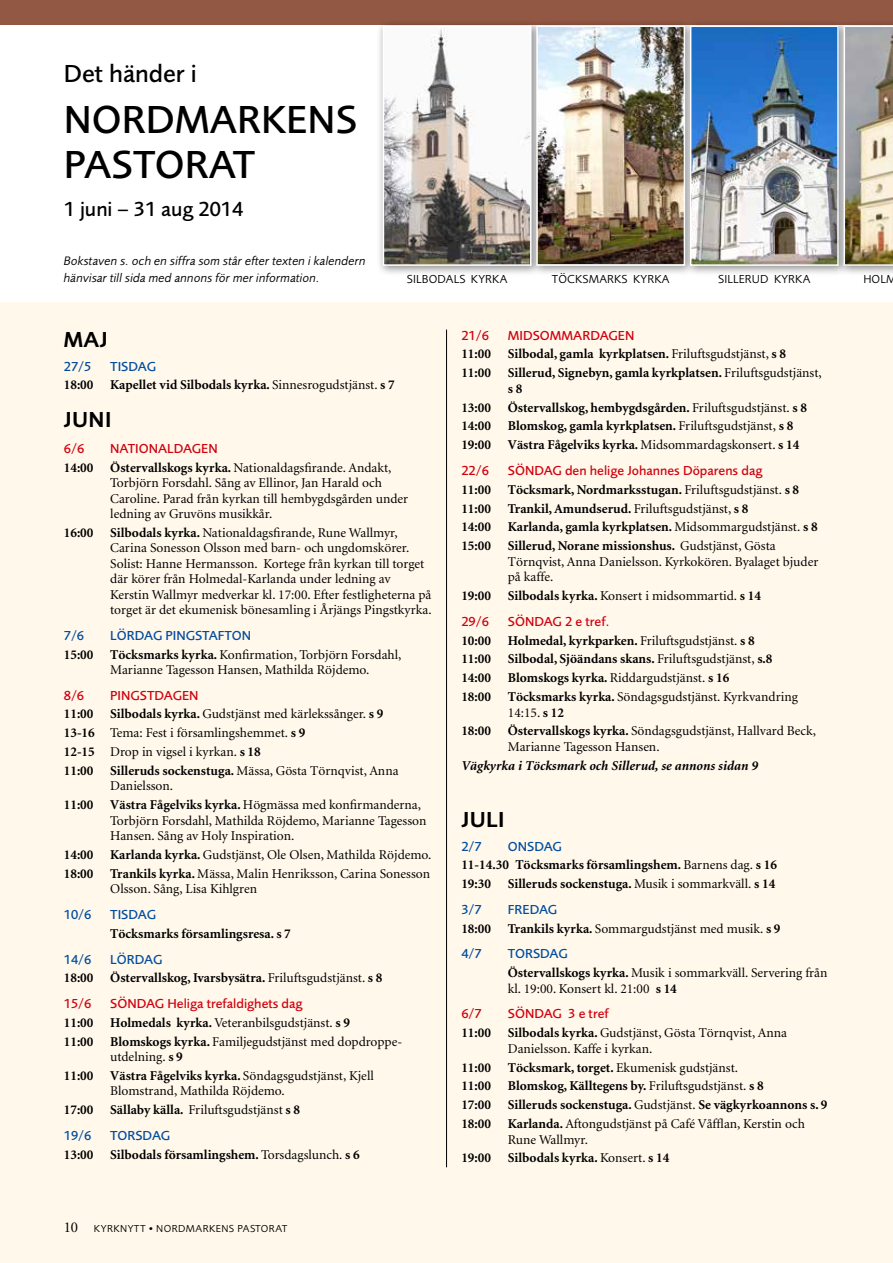
<style>
.page{position:relative;width:893px;height:1263px;background:#fff8eb}
.page>*{position:absolute;margin:0;border:0;box-sizing:border-box;transform-origin:0 0}
.t1{font:500 40.5px/45px "Foundry Sans";color:#000}
.t2{font:500 25.5px "Foundry Sans";color:#000}
.t3{font:22.5px "Foundry Sans Demi";letter-spacing:.02em;color:#000}
.t4{font:500 21px "Foundry Sans";color:#000}
.t5{font:13.5px/15.5px "Minion";color:#000}
.t6{font:700 13.5px/18.9px "Minion";color:#000}
.t7{font:500 13.5px "Foundry Sans";color:#d1010e}
.t8{font:500 13.5px "Foundry Sans";color:#004d9f}
.t9{font:italic 700 13.5px "Minion";color:#000}
.t10{font:italic 12.75px/16.5px "Foundry Sans";letter-spacing:.01em;color:#000}
.t11{font:12px "Foundry Sans";letter-spacing:.01em;color:#000}
.t12{font:10.5px "Foundry Sans";letter-spacing:.04em;color:#000}
.s1{font-weight:400}
.s2{font-weight:700}
.s3{font-family:"Minion";font-size:15px}
</style>
<div class="page">
<div style="left:0;top:0;width:893px;height:26px;background:#925844"></div>
<hr style="left:446px;top:330px;width:1px;height:837px;background:#000">
<div style="left:0;top:26px;width:893px;height:276px;background:#fff"></div>
<div style="left:377px;top:19px;width:165px;height:257px;background:#000;opacity:.45"></div>
<img style="left:386px;top:29px;width:142px;height:234px">
<div style="left:383px;top:26px;width:148px;height:240px;border:2px solid #fff"></div>
<div style="left:530px;top:19px;width:165px;height:257px;background:#000;opacity:.45"></div>
<img style="left:539px;top:29px;width:143px;height:234px">
<div style="left:536px;top:26px;width:149px;height:240px;border:2px solid #fff"></div>
<div style="left:684px;top:19px;width:165px;height:257px;background:#000;opacity:.45"></div>
<img style="left:693px;top:29px;width:143px;height:234px">
<div style="left:690px;top:26px;width:149px;height:240px;border:2px solid #fff"></div>
<div style="left:837px;top:19px;width:56px;height:257px;background:#000;opacity:.45"></div>
<img style="left:843px;top:26px;width:50px;height:240px">
<h2 class="t2" style="left:64px;top:59px;width:135px">Det händer i</h2>
<h1 class="t1" style="left:64px;top:97px;width:295px">NORDMARKENS<br>PASTORAT</h1>
<h3 class="t4" style="left:64px;top:198px;width:181px">1 juni – 31 aug 2014</h3>
<p class="t10" style="left:64px;top:253px;width:303px">Bokstaven s. och en siffra som står efter texten i kalendern hänvisar till sida med annons för mer information.</p>
<p class="t11" style="left:407px;top:273px;width:72px">SILBODALS KYRK</p>
<p class="t11" style="left:500px;top:273px;width:9px">A</p>
<p class="t11" style="left:552px;top:273px;width:89px">TÖCKSMARKS KYRK</p>
<p class="t11" style="left:662px;top:273px;width:9px">A</p>
<p class="t11" style="left:718px;top:273px;width:64px">SILLERUD KYRK</p>
<p class="t11" style="left:803px;top:273px;width:9px">A</p>
<p class="t11" style="left:863px;top:273px;width:35px">HOLM</p>
<h3 class="t3" style="left:64px;top:326px;width:46px">MAJ</h3>
<p class="t8" style="left:64px;top:358px;width:29px">27/5</p>
<p class="t8" style="left:110px;top:358px;width:46px">TISDAG</p>
<p class="t6" style="left:64px;top:376px;width:333px">18:00 Kapellet vid Silbodals kyrka. <span class="s1">Sinnesrogudstjänst.</span> s 7</p>
<h3 class="t3" style="left:64px;top:407px;width:36px">JUNI</h3>
<p class="t7" style="left:64px;top:441px;width:22px">6/6</p>
<p class="t7" style="left:110px;top:441px;width:109px">NATI ONALDAGE N</p>
<p class="t5" style="left:110px;top:460px;width:299px;text-indent:-46px"><span class="s2">14:00 Östervallskogs kyrka.</span> Nationaldagsfirande. Andakt, Torbjörn Forsdahl. Sång av Ellinor, Jan Harald och Caroline. Parad från kyrkan till hembygdsgården under ledning av Gruvöns musikkår.</p>
<p class="t5" style="left:110px;top:525px;width:323px;text-indent:-46px"><span class="s2">16:00 Silbodals kyrka.</span> Nationaldagsfirande, Rune Wallmyr, Carina Sonesson Olsson med barn- och ungdomskörer.<br>Solist: Hanne Hermansson. Kortege från kyrkan till torget där körer från Holmedal-Karlanda under ledning av Kerstin Wallmyr medverkar kl. 17:00. Efter festligheterna på torget är det ekumenisk bönesamling i Årjängs Pingstkyrka.</p>
<p class="t8" style="left:64px;top:628px;width:22px">7/6</p>
<p class="t8" style="left:110px;top:628px;width:142px">LÖRDAG PI NGSTAFTON</p>
<p class="t5" style="left:110px;top:647px;width:293px;text-indent:-46px"><span class="s2">15:00 Töcksmarks kyrka.</span> Konfirmation, Torbjörn Forsdahl,<br>Marianne Tagesson Hansen, Mathilda Röjdemo.</p>
<p class="t7" style="left:64px;top:688px;width:22px">8/6</p>
<p class="t7" style="left:110px;top:688px;width:90px">PI NGSTDAGEN</p>
<p class="t5" style="left:64px;top:705px;width:336px;line-height:18.9px"><span class="s2">11:00 Silbodals kyrka.</span> Gudstjänst med kärlekssånger. <span class="s2">s 9<br>13-16</span> Tema: Fest i församlingshemmet. <span class="s2">s 9<br>12-15</span> Drop in vigsel i kyrkan. <span class="s2">s 18<br>11:00 Silleruds sockenstuga.</span> Mässa, Gösta Törnqvist, Anna</p>
<p class="t5" style="left:64px;top:777px;width:359px;line-height:18.9px;text-indent:46px">Danielsson.<br><span class="s2">11:00 Västra Fågelviks kyrka.</span> Högmässa med konfirmanderna,</p>
<p class="t5" style="left:110px;top:813px;width:318px">Torbjörn Forsdahl, Mathilda Röjdemo, Marianne Tagesson<br>Hansen. Sång av Holy Inspiration.</p>
<p class="t5" style="left:64px;top:846px;width:369px;line-height:18.9px"><span class="s2">14:00 Karlanda kyrka.</span> Gudstjänst, Ole Olsen, Mathilda Röjdemo.<br><span class="s2">18:00 Trankils kyrka.</span> Mässa, Malin Henriksson, Carina Sonesson</p>
<p class="t5" style="left:110px;top:882px;width:148px">Olsson. Sång, Lisa Kihlgren</p>
<p class="t8" style="left:64px;top:907px;width:29px">10/6</p>
<p class="t8" style="left:110px;top:907px;width:46px">TISDAG</p>
<p class="t6" style="left:110px;top:924px;width:182px">Töcksmarks församlingsresa. s 7</p>
<p class="t8" style="left:64px;top:951px;width:29px">14/6</p>
<p class="t8" style="left:110px;top:951px;width:52px">LÖRDAG</p>
<p class="t6" style="left:64px;top:969px;width:320px">18:00 Östervallskog, Ivarsbysätra. <span class="s1">Friluftsgudstjänst.</span> s 8</p>
<p class="t7" style="left:64px;top:996px;width:29px">15/6</p>
<p class="t7" style="left:110px;top:996px;width:194px">SÖNDAG Heliga trefaldighets dag</p>
<p class="t5" style="left:64px;top:1013px;width:340px;line-height:18.9px"><span class="s2">11:00 Holmedals kyrka.</span> Veteranbilsgudstjänst. <span class="s2">s 9<br>11:00 Blomskogs kyrka.</span> Familjegudstjänst med dopdroppe-</p>
<p class="t5" style="left:64px;top:1048px;width:312px;line-height:18.9px;text-indent:46px">utdelning. <span class="s2">s 9<br>11:00 Västra Fågelviks kyrka.</span> Söndagsgudstjänst, Kjell</p>
<p class="t5" style="left:64px;top:1082px;width:238px;line-height:18.9px;text-indent:46px">Blomstrand, Mathilda Röjdemo.<br><span class="s2">17:00 Sällaby källa.</span> Friluftsgudstjänst <span class="s2">s 8</span></p>
<p class="t8" style="left:64px;top:1128px;width:29px">19/6</p>
<p class="t8" style="left:110px;top:1128px;width:60px">TORSDAG</p>
<p class="t6" style="left:64px;top:1145px;width:297px">13:00 Silbodals församlingshem. <span class="s1">Torsdagslunch.</span> s 6</p>
<p class="t12" style="left:64px;top:1223px;width:225px"><span class="s3">10</span> kyrknytt • N ORDMARKEN S PASTORAT</p>
<p class="t7" style="left:461px;top:328px;width:42px">21/6 MID</p>
<p class="t7" style="left:533px;top:328px;width:103px">SOMMARDAGE N</p>
<p class="t6" style="left:461px;top:345px;width:362px">11:00 Silbodal, gamla kyrkplatsen. <span class="s1">Friluftsgudstjänst,</span> s 8<br>11:00 Sillerud, Signebyn, gamla kyrkplatsen. <span class="s1">Friluftsgudstjänst,</span></p>
<p class="t6" style="left:461px;top:379px;width:347px;text-indent:46px">s 8<br>13:00 Östervallskog, hembygdsgården. <span class="s1">Friluftsgudstjänst.</span> s 8<br>14:00 Blomskog, gamla kyrkplatsen. <span class="s1">Friluftsgudstjänst,</span> s 8<br>19:00 Västra Fågelviks kyrka. <span class="s1">Midsommardagskonsert.</span> s 14</p>
<p class="t7" style="left:461px;top:463px;width:29px">22/6</p>
<p class="t7" style="left:508px;top:463px;width:256px">SÖNDAG den helige Johannes Döparens dag</p>
<p class="t6" style="left:461px;top:480px;width:358px">11:00 Töcksmark, Nordmarksstugan. <span class="s1">Friluftsgudstjänst.</span> s 8<br>11:00 Trankil, Amundserud. <span class="s1">Friluftsgudstjänst,</span> s 8<br>14:00 Karlanda, gamla kyrkplatsen. <span class="s1">Midsommargudstjänst.</span> s 8<br>15:00 Sillerud, Norane missionshus. <span class="s1">Gudstjänst, Gösta</span></p>
<p class="t5" style="left:508px;top:554px;width:312px">Törnqvist, Anna Danielsson. Kyrkokören. Byalaget bjuder på kaffe.</p>
<p class="t6" style="left:461px;top:587px;width:301px">19:00 Silbodals kyrka. <span class="s1">Konsert i midsommartid.</span> s 14</p>
<p class="t7" style="left:461px;top:614px;width:29px">29/6</p>
<p class="t7" style="left:508px;top:614px;width:103px">SÖNDAG 2 e tref.</p>
<p class="t6" style="left:461px;top:631px;width:338px">10:00 Holmedal, kyrkparken. <span class="s1">Friluftsgudstjänst.</span> s 8<br>11:00 Silbodal, Sjöändans skans. <span class="s1">Friluftsgudstjänst,</span> s.8<br>14:00 Blomskogs kyrka. <span class="s1">Riddargudstjänst.</span> s 16<br>18:00 Töcksmarks kyrka. <span class="s1">Söndagsgudstjänst. Kyrkvandring</span></p>
<p class="t5" style="left:461px;top:703px;width:356px;line-height:18.9px;text-indent:46px">14:15. <span class="s2">s 12<br>18:00 Östervallskogs kyrka.</span> Söndagsgudstjänst, Hallvard Beck,</p>
<p class="t5" style="left:508px;top:739px;width:153px">Marianne Tagesson Hansen.</p>
<p class="t9" style="left:461px;top:759px;width:298px">Vägkyrka i Töcksmark och Sillerud, se annons sidan 9</p>
<h3 class="t3" style="left:461px;top:806px;width:34px">JULI</h3>
<p class="t8" style="left:461px;top:838px;width:22px">2/7</p>
<p class="t8" style="left:508px;top:838px;width:54px">ONSDAG</p>
<p class="t6" style="left:461px;top:856px;width:317px">11-14.30 Töcksmarks församlingshem. <span class="s1">Barnens dag.</span> s 16<br>19:30 Silleruds sockenstuga. <span class="s1">Musik i sommarkväll.</span> s 14</p>
<p class="t8" style="left:461px;top:902px;width:22px">3/7</p>
<p class="t8" style="left:508px;top:902px;width:49px">FREDAG</p>
<p class="t5" style="left:461px;top:921px;width:321px"><span class="s2">18:00 Trankils kyrka.</span> Sommargudstjänst med musik. <span class="s2">s 9</span></p>
<p class="t8" style="left:461px;top:946px;width:22px">4/7</p>
<p class="t8" style="left:508px;top:946px;width:60px">TORSDAG</p>
<p class="t5" style="left:508px;top:966px;width:321px"><span class="s2">Östervallskogs kyrka.</span> Musik i sommarkväll. Servering från kl. 19:00. Konsert kl. 21:00 <span class="s2">s 14</span></p>
<p class="t7" style="left:461px;top:1006px;width:22px">6/7</p>
<p class="t7" style="left:508px;top:1006px;width:102px">SÖNDAG 3 e tref</p>
<p class="t5" style="left:508px;top:1026px;width:281px;text-indent:-46px"><span class="s2">11:00 Silbodals kyrka.</span> Gudstjänst, Gösta Törnqvist, Anna<br>Danielsson. Kaffe i kyrkan.</p>
<p class="t6" style="left:461px;top:1058px;width:368px">11:00 Töcksmark, torget. <span class="s1">Ekumenisk gudstjänst.<br></span>11:00 Blomskog, Källtegens by. <span class="s1">Friluftsgudstjänst.</span> s 8<br>17:00 Silleruds sockenstuga. <span class="s1">Gudstjänst.</span> Se vägkyrkoannons s. 9<br>18:00 Karlanda. <span class="s1">Aftongudstjänst på Café Våfflan, Kerstin och</span></p>
<p class="t6" style="left:461px;top:1130px;width:210px;text-indent:46px"><span class="s1">Rune Wallmyr.<br></span>19:00 Silbodals kyrka. <span class="s1">Konsert.</span> s 14</p>
</div>
